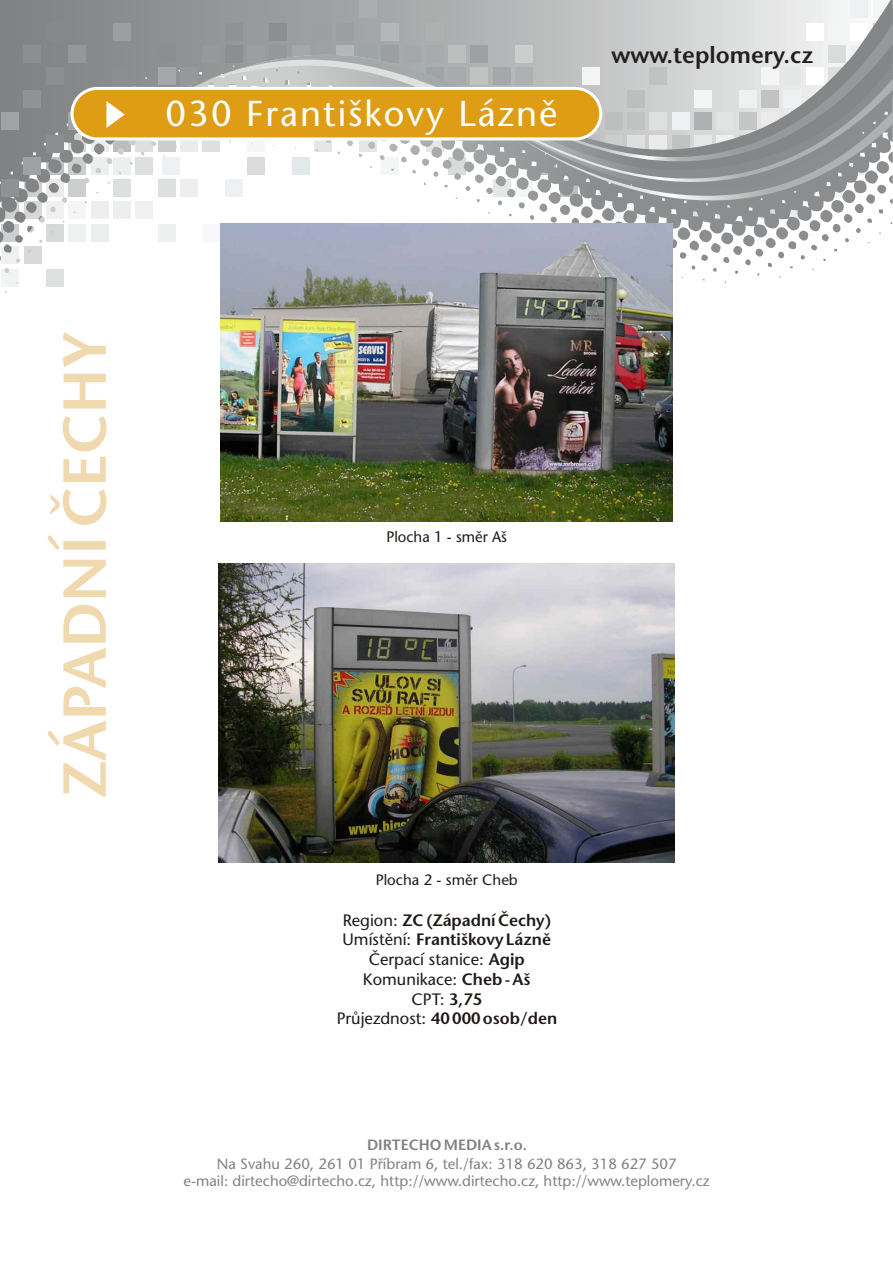
<style>
.page{position:relative;width:893px;height:1263px;background:#fff}
.page>*{position:absolute;margin:0;border:0;box-sizing:border-box;transform-origin:0 0}
.t1{font:600 60.6px "Stone Sans CE";color:#f0d9af}
.t2{font:36px "Stone Sans CE";letter-spacing:.055em;color:#fff}
.t3{font:600 23.25px "Stone Sans CE";color:#231f20}
.t4{font:600 16.5px/19.8px "Stone Sans CE";color:#1f1a17;text-align:center}
.t5{font:15.15px "Stone Sans CE";color:#1f1a17}
.t6{font:15px "Stone Sans CE";color:#1f1a17}
.t7{font:14.85px/17.5px "Stone Sans CE";color:#808285;text-align:center}
.t8{font:600 14.85px "Stone Sans CE";color:#808285}
.s1{font-weight:400}
</style>
<div class="page">
<div style="left:46px;top:269px;width:18px;height:18px;background:#dfe0e0"></div>
<div style="left:24px;top:246px;width:18px;height:18px;background:#d7d8d8"></div>
<svg style="left:2px;top:246px;width:17px;height:18px"></svg>
<div style="left:2px;top:269px;width:17px;height:18px;background:#f2f4f4"></div>
<svg style="left:0;top:0;width:870px;height:243px"></svg>
<div style="left:113px;top:23px;width:18px;height:18px;background:#9c9fa0"></div>
<div style="left:46px;top:23px;width:18px;height:18px;background:#86888a"></div>
<div style="left:202px;top:45px;width:18px;height:18px;background:#96999a"></div>
<div style="left:158px;top:45px;width:17px;height:18px;background:#8c8e8f"></div>
<div style="left:24px;top:45px;width:17px;height:18px;background:#8c8e8f"></div>
<div style="left:68px;top:45px;width:18px;height:18px;background:#959899"></div>
<div style="left:180px;top:68px;width:18px;height:17px;background:#96999a"></div>
<div style="left:46px;top:68px;width:18px;height:17px;background:#8b8d8f"></div>
<div style="left:158px;top:68px;width:17px;height:17px;background:#a4a8aa"></div>
<div style="left:113px;top:68px;width:18px;height:17px;background:#8b8d8f"></div>
<div style="left:24px;top:90px;width:17px;height:18px;background:#909293"></div>
<svg style="left:68px;top:112px;width:8px;height:18px"></svg>
<div style="left:46px;top:135px;width:18px;height:17px;background:#8c8e8f"></div>
<div style="left:24px;top:157px;width:17px;height:18px;background:#9fa2a3"></div>
<div style="left:1px;top:179px;width:18px;height:18px;background:#909193"></div>
<div style="left:1px;top:112px;width:18px;height:18px;background:#a1a4a6"></div>
<svg style="left:206px;top:175px;width:306px;height:21px"></svg>
<svg style="left:206px;top:0;width:687px;height:175px"></svg>
<svg style="left:459px;top:24px;width:434px;height:142px;background:#c9cbcb"></svg>
<svg style="left:512px;top:189px;width:381px;height:45px"></svg>
<svg style="left:475px;top:79px;width:418px;height:110px;background:#aeb0b1"></svg>
<div style="left:71px;top:87px;width:531px;height:53px;background:#de9d15;border:3px solid #fff;border-radius:25px"></div>
<svg style="left:106px;top:101px;width:19px;height:27px"></svg>
<img style="left:220px;top:223px;width:453px;height:298px">
<img style="left:218px;top:564px;width:457px;height:298px">
<h2 class="t2" style="left:166px;top:99px;width:393px">030 Františkovy Lázně</h2>
<h3 class="t3" style="left:611px;top:46px;width:203px">www.teplomery.cz</h3>
<h1 class="t1" style="left:61px;top:798px;width:469px;rotate:-90deg">ZÁPADNÍ ČECHY</h1>
<p class="t5" style="left:386px;top:530px;width:122px">Plocha 1 - směr Aš</p>
<p class="t6" style="left:376px;top:874px;width:144px">Plocha 2 - směr Cheb</p>
<p class="t4" style="left:337px;top:912px;width:222px"><span class="s1">Region:</span> ZC (Západní Čechy)<br><span class="s1">Umístění:</span> Františkovy Lázně<br><span class="s1">Čerpací stanice:</span> Agip<br><span class="s1">Komunikace:</span> Cheb - Aš<br><span class="s1">CPT:</span> 3,75<br><span class="s1">Průjezdnost:</span> 40 000 osob/den</p>
<p class="t8" style="left:367px;top:1138px;width:161px">DIRTECHO MEDIA s.r.o.</p>
<p class="t7" style="left:184px;top:1156px;width:527px">Na Svahu 260, 261 01 Příbram 6, tel./fax: 318 620 863, 318 627 507<br>e-mail: dirtecho@dirtecho.cz, http://www.dirtecho.cz, http://www.teplomery.cz</p>
</div>
